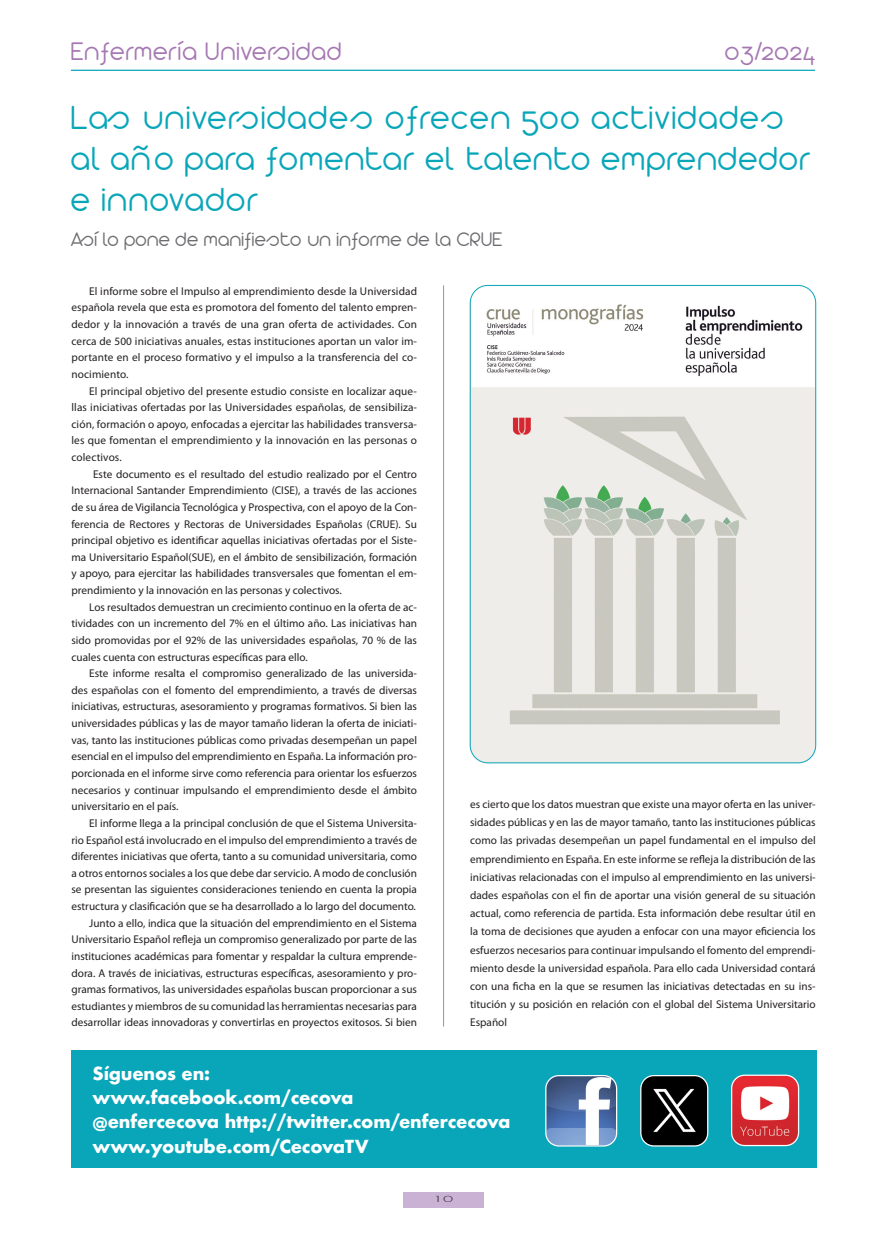
<style>
.page{position:relative;width:886px;height:1241px;background:#fff}
.page>*{position:absolute;margin:0;border:0;box-sizing:border-box;transform-origin:0 0}
.t1{font:300 36.25px/41.2px "Arista 2.0 Alternate";letter-spacing:.04em;color:#09a6b9}
.t2{font:300 27.5px "Arista 2.0 Alternate";letter-spacing:.04em;color:#a577b3}
.t3{font:300 21.25px "Arista 2.0 Alternate";letter-spacing:.02em;color:#6c6d70}
.t4{font:700 17.5px/24.4px "Futura";letter-spacing:-.01em;color:#fff}
.t5{font:11.25px/16.6px "Myriad Pro";color:#231f20;text-align:justify}
.t6{font:300 8.12px "Futura";color:#231f20;scale:2 1}
</style>
<div class="page">
<hr style="left:71px;top:70px;width:744px;height:1px;background:#09a6b9">
<div style="left:403px;top:1192px;width:80px;height:15px;background:#cab2d5"></div>
<hr style="left:443px;top:285px;width:1px;height:741px;background:#939598">
<img style="left:470px;top:285px;width:346px;height:477px">
<div style="left:71px;top:1049px;width:746px;height:117px;background:#09a6b9"></div>
<img style="left:546px;top:1076px;width:71px;height:69px">
<div style="left:545px;top:1074px;width:72px;height:72px;border:1px solid #fff;border-radius:13px"></div>
<img style="left:641px;top:1076px;width:67px;height:69px">
<div style="left:640px;top:1074px;width:68px;height:72px;border:1px solid #fff;border-radius:13px"></div>
<img style="left:732px;top:1076px;width:66px;height:69px">
<div style="left:731px;top:1074px;width:68px;height:71px;border:1px solid #fff;border-radius:13px"></div>
<h2 class="t2" style="left:71px;top:35px;width:272px">Enfermería Universidad</h2>
<h2 class="t2" style="left:725px;top:35px;width:92px">03/2024</h2>
<h1 class="t1" style="left:71px;top:96px;width:741px">Las universidades ofrecen 500 actividades al año para fomentar el talento emprendedor e innovador</h1>
<h3 class="t3" style="left:71px;top:227px;width:433px">Así lo pone de manifiesto un informe de la CRUE</h3>
<p class="t5" style="left:71px;top:283px;width:347px;text-indent:18px">El informe sobre el Impulso al emprendimiento desde la Universidad española revela que esta es promotora del fomento del talento empren&shy;dedor y la innovación a través de una gran oferta de actividades. Con cerca de 500 iniciativas anuales, estas instituciones aportan un valor im&shy;portante en el proceso formativo y el impulso a la transferencia del co&shy;nocimiento.</p>
<p class="t5" style="left:71px;top:382px;width:347px;text-indent:18px">El principal objetivo del presente estudio consiste en localizar aque&shy;llas iniciativas ofertadas por las Universidades españolas, de sensibiliza&shy;ción, formación o apoyo, enfocadas a ejercitar las habilidades transversa&shy;les que fomentan el emprendimiento y la innovación en las personas o colectivos.</p>
<p class="t5" style="left:71px;top:466px;width:347px;text-indent:22px">Este documento es el resultado del estudio realizado por el Centro Internacional Santander Emprendimiento (CISE), a través de las acciones de su área de Vigilancia Tecnológica y Prospectiva, con el apoyo de la Con&shy;ferencia de Rectores y Rectoras de Universidades Españolas (CRUE). Su principal objetivo es identificar aquellas iniciativas ofertadas por el Siste&shy;ma Universitario Español(SUE), en el ámbito de sensibilización, formación y apoyo, para ejercitar las habilidades transversales que fomentan el em&shy;prendimiento y la innovación en las personas y colectivos.</p>
<p class="t5" style="left:71px;top:598px;width:347px;text-indent:18px">Los resultados demuestran un crecimiento continuo en la oferta de ac&shy;tividades con un incremento del 7% en el último año. Las iniciativas han sido promovidas por el 92% de las universidades españolas, 70 % de las cuales cuenta con estructuras específicas para ello.</p>
<p class="t5" style="left:71px;top:665px;width:347px;text-indent:18px">Este informe resalta el compromiso generalizado de las universida&shy;des españolas con el fomento del emprendimiento, a través de diversas iniciativas, estructuras, asesoramiento y programas formativos. Si bien las universidades públicas y las de mayor tamaño lideran la oferta de iniciati&shy;vas, tanto las instituciones públicas como privadas desempeñan un papel esencial en el impulso del emprendimiento en España. La información pro&shy;porcionada en el informe sirve como referencia para orientar los esfuerzos necesarios y continuar impulsando el emprendimiento desde el ámbito universitario en el país.</p>
<p class="t5" style="left:71px;top:814px;width:347px;text-align:right">El informe llega a la principal conclusión de que el Sistema Universita-<br>rio Español está involucrado en el impulso del emprendimiento a través de diferentes iniciativas que oferta, tanto a su comunidad universitaria, como a otros entornos sociales a los que debe dar servicio. A modo de conclusión se presentan las siguientes consideraciones teniendo en cuenta la propia estructura y clasificación que se ha desarrollado a lo largo del documento.<br>Junto a ello, indica que la situación del emprendimiento en el Sistema Universitario Español refleja un compromiso generalizado por parte de las instituciones académicas para fomentar y respaldar la cultura emprende&shy;dora. A través de iniciativas, estructuras específicas, asesoramiento y pro&shy;gramas formativos, las universidades españolas buscan proporcionar a sus estudiantes y miembros de su comunidad las herramientas necesarias para desarrollar ideas innovadoras y convertirlas en proyectos exitosos. Si bien</p>
<p class="t5" style="left:470px;top:795px;width:347px;line-height:18.2px">es cierto que los datos muestran que existe una mayor oferta en las univer&shy;sidades públicas y en las de mayor tamaño, tanto las instituciones públicas como las privadas desempeñan un papel fundamental en el impulso del emprendimiento en España. En este informe se refleja la distribución de las iniciativas relacionadas con el impulso al emprendimiento en las universi&shy;dades españolas con el fin de aportar una visión general de su situación actual, como referencia de partida. Esta información debe resultar útil en la toma de decisiones que ayuden a enfocar con una mayor eficiencia los esfuerzos necesarios para continuar impulsando el fomento del emprendi&shy;miento desde la universidad española. Para ello cada Universidad contará con una ficha en la que se resumen las iniciativas detectadas en su ins&shy;titución y su posición en relación con el global del Sistema Universitario Español</p>
<h3 class="t4" style="left:93px;top:1060px;width:419px">Síguenos en:<br>www.facebook.com/cecova<br>@enfercecova http://twitter.com/enfercecova www.youtube.com/CecovaTV</h3>
<p class="t6" style="left:433px;top:1193px;width:12px">10</p>
</div>
